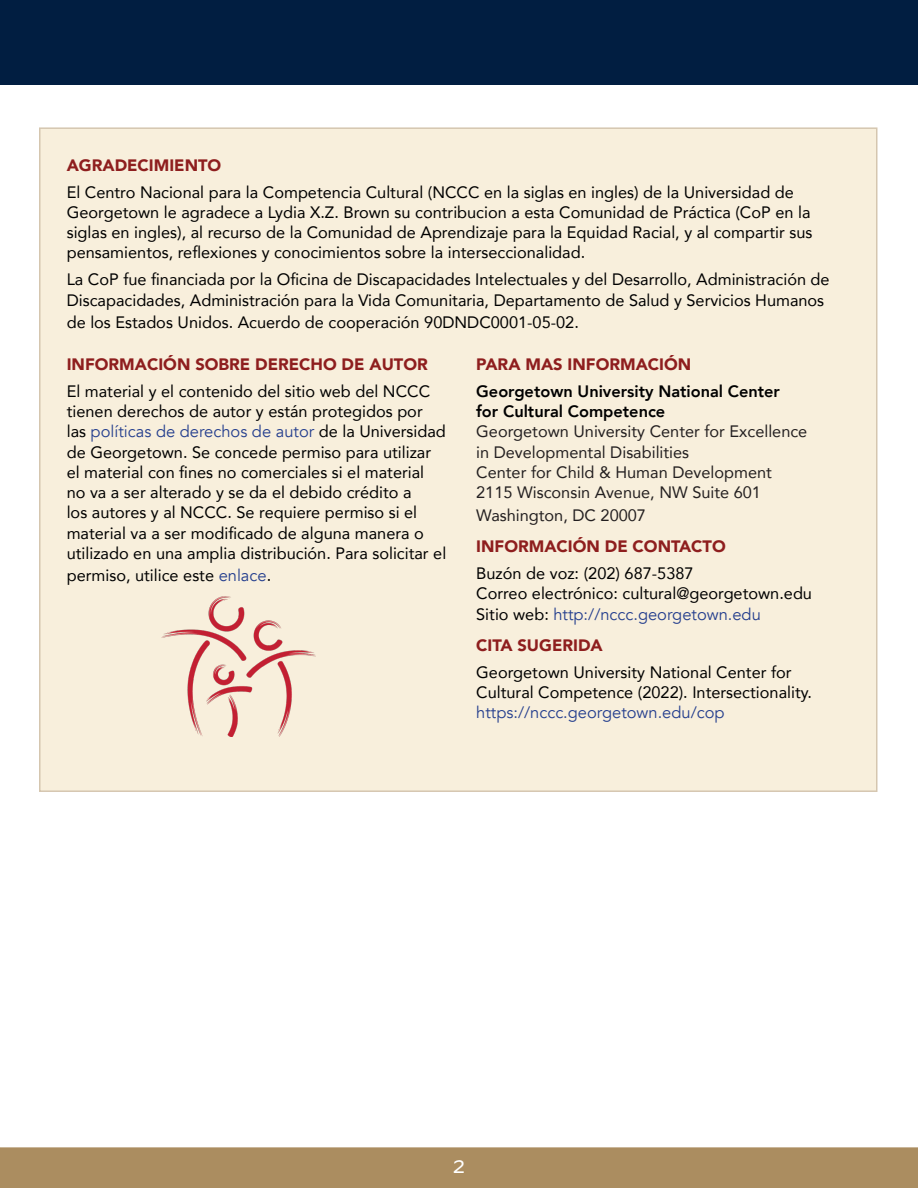
<style>
.page{position:relative;width:918px;height:1188px;background:#fff}
.page>*{position:absolute;margin:0;border:0;box-sizing:border-box;transform-origin:0 0}
.t1{font:18px "Decimal";color:#fff}
.Text{font:16.5px/20.2px "Avenir";color:#000}
.Text_Page_2{font:16.5px/20.2px "Avenir";color:#231f20}
.Title_in_text{font:900 16.5px "Avenir";color:#8e1e1e}
.Text_Page_2-2{font:800 16.5px/20.2px "Avenir";color:#000}
.Text-2{font:16.5px "Avenir";color:#253f8e}
.Text-3{font:16.5px "Avenir";color:#231f20}
.s1{color:#253f8e}
.s2{color:#000}
</style>
<div class="page">
<div style="left:0;top:1148px;width:918px;height:40px;background:#ab8d60"></div>
<div style="left:39px;top:127px;width:839px;height:665px;background:#f8efdc"></div>
<div style="left:0;top:0;width:918px;height:84px;background:#011e41"></div>
<img style="left:162px;top:596px;width:154px;height:140px">
<h2 class="Title_in_text" style="left:67px;top:151px;width:156px">AGRADECIMIENTO</h2>
<p class="Text" style="left:67px;top:181px;width:747px">El Centro Nacional para la Competencia Cultural (NCCC en la siglas en ingles) de la Universidad de Georgetown le agradece a Lydia X.Z. Brown su contribucion a esta Comunidad de Práctica (CoP en la siglas en ingles), al recurso de la Comunidad de Aprendizaje para la Equidad Racial, y al compartir sus pensamientos, reflexiones y conocimientos sobre la interseccionalidad.</p>
<p class="Text" style="left:67px;top:269px;width:764px">La CoP fue financiada por la Oficina de Discapacidades Intelectuales y del Desarrollo, Administración de<br>Discapacidades, Administración para la Vida Comunitaria, Departamento de Salud y Servicios Humanos</p>
<p class="Text" style="left:67px;top:312px;width:514px">de los Estados Unidos. Acuerdo de cooperación 90DNDC0001-05-02.</p>
<h2 class="Title_in_text" style="left:67px;top:350px;width:363px">INFORMACIÓN SOBRE DERECHO DE AUTOR</h2>
<p class="Text" style="left:67px;top:381px;width:381px">El material y el contenido del sitio web del NCCC tienen derechos de autor y están protegidos por<br>las <span class="s1">políticas de derechos de autor</span> de la Universidad de Georgetown. Se concede permiso para utilizar el material con fines no comerciales si el material no va a ser alterado y se da el debido crédito a<br>los autores y al NCCC. Se requiere permiso si el material va a ser modificado de alguna manera o utilizado en una amplia distribución. Para solicitar el</p>
<p class="Text" style="left:67px;top:565px;width:206px">permiso, utilice este <span class="s1">enlace</span>.</p>
<h2 class="Title_in_text" style="left:476px;top:350px;width:217px">PARA MAS INFORMACIÓN</h2>
<p class="Text_Page_2-2" style="left:476px;top:381px;width:305px">Georgetown University National Center for Cultural Competence</p>
<p class="Text_Page_2" style="left:476px;top:421px;width:333px">Georgetown University Center for Excellence in Developmental Disabilities</p>
<p class="Text_Page_2" style="left:476px;top:462px;width:297px">Center for Child &amp; Human Development</p>
<p class="Text_Page_2" style="left:476px;top:482px;width:286px">2115 Wisconsin Avenue, NW Suite 601</p>
<p class="Text-3" style="left:476px;top:502px;width:171px">Washington, DC 20007</p>
<h2 class="Title_in_text" style="left:476px;top:532px;width:251px">INFORMACIÓN DE CONTACTO</h2>
<p class="Text" style="left:476px;top:563px;width:219px">Buzón de voz: (202) 687-5387</p>
<p class="Text" style="left:476px;top:583px;width:337px">Correo electrónico: cultural@georgetown.edu</p>
<p class="Text-2" style="left:476px;top:604px;width:286px"><span class="s2">Sitio web:</span> http://nccc.georgetown.edu</p>
<h2 class="Title_in_text" style="left:476px;top:631px;width:128px">CITA SUGERIDA</h2>
<p class="Text" style="left:476px;top:662px;width:337px">Georgetown University National Center for<br>Cultural Competence (2022). Intersectionality. <span class="s1">https://nccc.georgetown.edu/cop</span></p>
<p class="t1" style="left:453px;top:1156px;width:14px">2</p>
</div>
